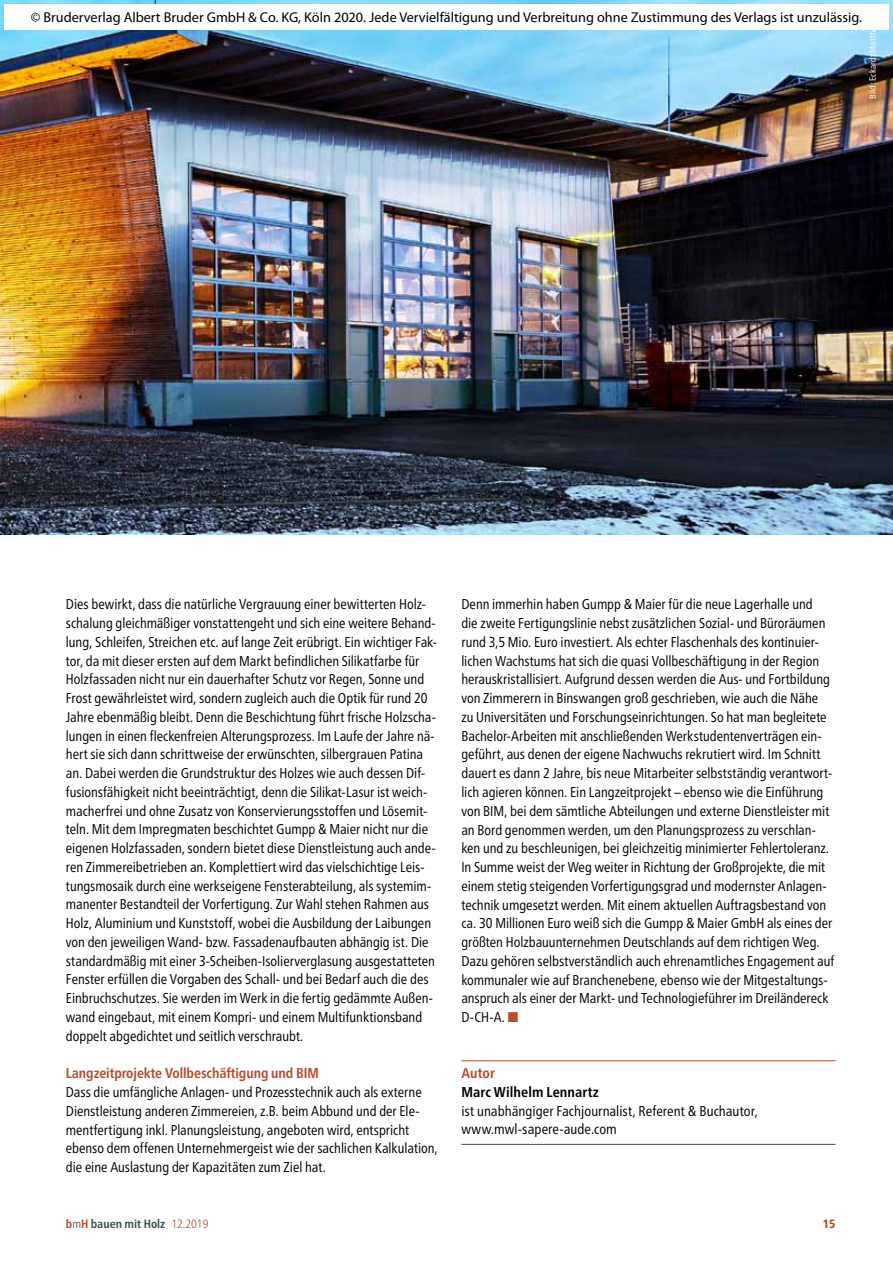
<style>
.page{position:relative;width:893px;height:1263px;background:#fff}
.page>*{position:absolute;margin:0;border:0;box-sizing:border-box;transform-origin:0 0}
.t1{font:condensed 14.25px/18.8px "Frutiger Neue LT Pro";letter-spacing:-.005em;color:#000}
.t2{font:14.25px "Myriad Pro";color:#000}
.t3{font:700 condensed 14.25px "Frutiger Neue LT Pro";letter-spacing:-.005em;color:#b94d30}
.t4{font:700 condensed 14.25px "Frutiger Neue LT Pro";letter-spacing:.005em;color:#000}
.t5{font:700 condensed 12px "Frutiger Neue LT Pro";color:#3e5052}
.t6{font:800 condensed 12px "Frutiger Neue LT Pro";color:#b94d30}
.t7{font:condensed 9px "Frutiger Neue LT Pro";letter-spacing:.02em;color:#fff}
.s1{color:#b94d30}
.s2{font-weight:300}
.s3{font-weight:300;color:#b94d30}
</style>
<div class="page">
<img style="left:0;top:0;width:893px;height:534px">
<hr style="left:461px;top:1060px;width:375px;height:1px;background:#b94d30">
<hr style="left:461px;top:1144px;width:375px;height:1px;background:#3e5052">
<div style="left:4px;top:4px;width:885px;height:26px;background:#fff"></div>
<p class="t2" style="left:31px;top:9px;width:833px">© Bruderverlag Albert Bruder GmbH &amp; Co. KG, Köln 2020. Jede Vervielfältigung und Verbreitung ohne Zustimmung des Verlags ist unzulässig.</p>
<p class="t7" style="left:867px;top:99px;width:82px;rotate:-90deg">Bild: Eckardt Matthäus</p>
<p class="t1" style="left:66px;top:595px;width:373px">Dies bewirkt, dass die natürliche Vergrauung einer bewitterten Holz&shy;schalung gleichmäßiger vonstattengeht und sich eine weitere Behand&shy;lung, Schleifen, Streichen etc. auf lange Zeit erübrigt. Ein wichtiger Fak&shy;tor, da mit dieser ersten auf dem Markt befindlichen Silikatfarbe für Holzfassaden nicht nur ein dauerhafter Schutz vor Regen, Sonne und Frost gewährleistet wird, sondern zugleich auch die Optik für rund 20<br>Jahre ebenmäßig bleibt. Denn die Beschichtung führt frische Holzscha&shy;lungen in einen fleckenfreien Alterungsprozess. Im Laufe der Jahre nä&shy;hert sie sich dann schrittweise der erwünschten, silbergrauen Patina an. Dabei werden die Grundstruktur des Holzes wie auch dessen Dif&shy;fusionsfähigkeit nicht beeinträchtigt, denn die Silikat-Lasur ist weich&shy;macherfrei und ohne Zusatz von Konservierungsstoffen und Lösemit&shy;teln. Mit dem Impregmaten beschichtet Gumpp &amp; Maier nicht nur die eigenen Holzfassaden, sondern bietet diese Dienstleistung auch ande&shy;ren Zimmereibetrieben an. Komplettiert wird das vielschichtige Leis&shy;tungsmosaik durch eine werkseigene Fensterabteilung, als systemim&shy;manenter Bestandteil der Vorfertigung. Zur Wahl stehen Rahmen aus Holz, Aluminium und Kunststoff, wobei die Ausbildung der Laibungen von den jeweiligen Wand- bzw. Fassadenaufbauten abhängig ist. Die standardmäßig mit einer 3-Scheiben-Isolierverglasung ausgestatteten Fenster erfüllen die Vorgaben des Schall- und bei Bedarf auch die des Einbruchschutzes. Sie werden im Werk in die fertig gedämmte Außen&shy;wand eingebaut, mit einem Kompri- und einem Multifunktionsband doppelt abgedichtet und seitlich verschraubt.</p>
<p class="t3" style="left:66px;top:1065px;width:254px">Langzeitprojekte Vollbeschäftigung und BIM</p>
<p class="t1" style="left:66px;top:1082px;width:373px">Dass die umfängliche Anlagen- und Prozesstechnik auch als externe Dienstleistung anderen Zimmereien, z.B. beim Abbund und der Ele&shy;mentfertigung inkl. Planungsleistung, angeboten wird, entspricht ebenso dem offenen Unternehmergeist wie der sachlichen Kalkulation, die eine Auslastung der Kapazitäten zum Ziel hat.</p>
<p class="t1" style="left:461px;top:595px;width:374px">Denn immerhin haben Gumpp &amp; Maier für die neue Lagerhalle und<br>die zweite Fertigungslinie nebst zusätzlichen Sozial- und Büroräumen rund 3,5 Mio. Euro investiert. Als echter Flaschenhals des kontinuier&shy;lichen Wachstums hat sich die quasi Vollbeschäftigung in der Region herauskristallisiert. Aufgrund dessen werden die Aus- und Fortbildung von Zimmerern in Binswangen groß geschrieben, wie auch die Nähe<br>zu Universitäten und Forschungseinrichtungen. So hat man begleitete Bachelor-Arbeiten mit anschließenden Werkstudentenverträgen ein&shy;geführt, aus denen der eigene Nachwuchs rekrutiert wird. Im Schnitt dauert es dann 2 Jahre, bis neue Mitarbeiter selbstständig verantwort&shy;lich agieren können. Ein Langzeitprojekt – ebenso wie die Einführung von BIM, bei dem sämtliche Abteilungen und externe Dienstleister mit an Bord genommen werden, um den Planungsprozess zu verschlan&shy;ken und zu beschleunigen, bei gleichzeitig minimierter Fehlertoleranz.<br>In Summe weist der Weg weiter in Richtung der Großprojekte, die mit einem stetig steigenden Vorfertigungsgrad und modernster Anlagen&shy;technik umgesetzt werden. Mit einem aktuellen Auftragsbestand von ca. 30 Millionen Euro weiß sich die Gumpp &amp; Maier GmbH als eines der größten Holzbauunternehmen Deutschlands auf dem richtigen Weg.<br>Dazu gehören selbstverständlich auch ehrenamtliches Engagement auf kommunaler wie auf Branchenebene, ebenso wie der Mitgestaltungs&shy;anspruch als einer der Markt- und Technologieführer im Dreiländereck D-CH-A. <span class="s1">■</span></p>
<p class="t3" style="left:461px;top:1065px;width:35px">Autor</p>
<p class="t4" style="left:461px;top:1083px;width:139px">Marc Wilhelm Lennartz</p>
<p class="t1" style="left:461px;top:1101px;width:298px">ist unabhängiger Fachjournalist, Referent &amp; Buchautor, www.mwl-sapere-aude.com</p>
<p class="t5" style="left:66px;top:1217px;width:144px"><span class="s1">b</span><span class="s2">m</span><span class="s1">H</span> bauen mit Holz <span class="s3">12.2019</span></p>
<p class="t6" style="left:823px;top:1217px;width:14px">15</p>
</div>
